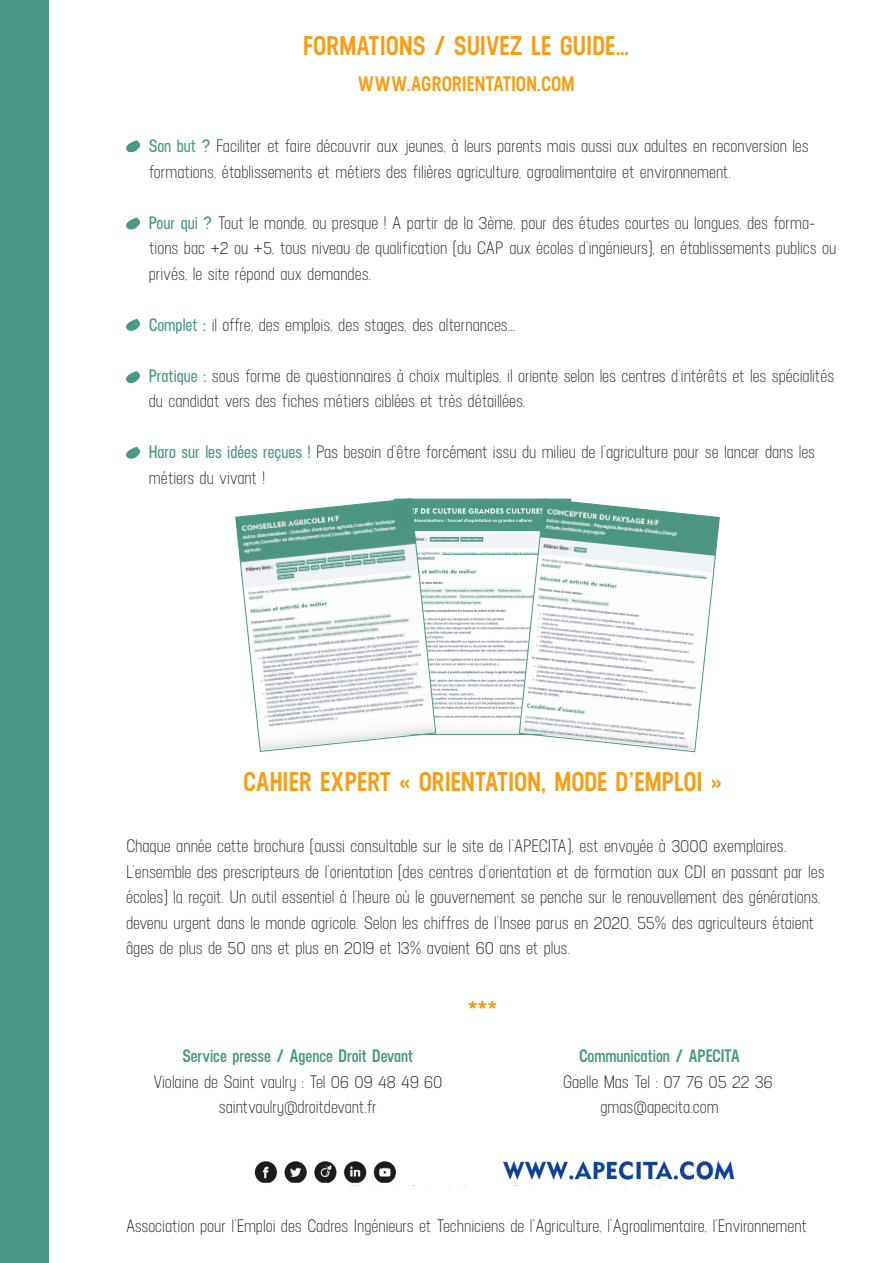
<style>
.page{position:relative;width:893px;height:1263px;background:#fff}
.page>*{position:absolute;margin:0;border:0;box-sizing:border-box;transform-origin:0 0}
.t1{font:600 27px "Neusa";color:#fb9b10}
.t2{font:600 21px "Neusa";color:#fb9b10}
.t3{font:18px/25.5px "Neusa";color:#231f20}
.t4{font:600 18px "Neusa";color:#499886}
.s1{font-weight:600;color:#499886}
</style>
<div class="page">
<div style="left:0;top:0;width:48px;height:1263px;background:#499886"></div>
<svg style="left:126px;top:140px;width:14px;height:12px"></svg>
<svg style="left:126px;top:217px;width:14px;height:12px"></svg>
<svg style="left:126px;top:319px;width:14px;height:12px"></svg>
<svg style="left:126px;top:371px;width:14px;height:12px"></svg>
<svg style="left:126px;top:447px;width:14px;height:11px"></svg>
<img style="left:254px;top:1161px;width:481px;height:25px">
<img style="left:436px;top:501px;width:82px;height:232px">
<svg style="left:235px;top:498px;width:201px;height:254px"></svg>
<svg style="left:518px;top:498px;width:202px;height:254px"></svg>
<p class="t1" style="left:303px;top:28px;width:328px">FORMATIONS / SUIVEZ LE GUIDE…</p>
<p class="t2" style="left:358px;top:70px;width:218px">WWW.AGRORIENTATION.COM</p>
<p class="t3" style="left:149px;top:133px;width:661px"><span class="s1">Son but ?</span> Faciliter et faire découvrir aux jeunes, à leurs parents mais aussi aux adultes en reconversion les formations, établissements et métiers des filières agriculture, agroalimentaire et environnement.</p>
<p class="t3" style="left:149px;top:209px;width:689px"><span class="s1">Pour qui ?</span> Tout le monde, ou presque ! A partir de la 3ème, pour des études courtes ou longues, des forma&shy;tions bac +2 ou +5, tous niveau de qualification (du CAP aux écoles d’ingénieurs), en établissements publics ou privés, le site répond aux demandes.</p>
<p class="t3" style="left:149px;top:311px;width:368px"><span class="s1">Complet :</span> il offre, des emplois, des stages, des alternances…</p>
<p class="t3" style="left:149px;top:362px;width:687px"><span class="s1">Pratique :</span> sous forme de questionnaires à choix multiples, il oriente selon les centres d’intérêts et les spécialités du candidat vers des fiches métiers ciblées et très détaillées.</p>
<p class="t3" style="left:149px;top:439px;width:668px"><span class="s1">Haro sur les idées reçues !</span> Pas besoin d’être forcément issu du milieu de l’agriculture pour se lancer dans les métiers du vivant !</p>
<p class="t1" style="left:243px;top:763px;width:480px">CAHIER EXPERT « ORIENTATION, MODE D’EMPLOI »</p>
<p class="t3" style="left:126px;top:832px;width:700px">Chaque année cette brochure (aussi consultable sur le site de l’APECITA), est envoyée à 3000 exemplaires.<br>L’ensemble des prescripteurs de l’orientation (des centres d’orientation et de formation aux CDI en passant par les écoles) la reçoit. Un outil essentiel à l’heure où le gouvernement se penche sur le renouvellement des générations, devenu urgent dans le monde agricole. Selon les chiffres de l’Insee parus en 2020, 55% des agriculteurs étaient âges de plus de 50 ans et plus en 2019 et 13% avaient 60 ans et plus.</p>
<p class="t4" style="left:182px;top:1044px;width:232px">Service presse / Agence Droit Devant</p>
<p class="t3" style="left:153px;top:1068px;width:291px">Violaine de Saint vaulry : Tel 06 09 48 49 60</p>
<p class="t3" style="left:219px;top:1094px;width:160px">saintvaulry@droitdevant.fr</p>
<p class="t2" style="left:468px;top:994px;width:31px">***</p>
<p class="t4" style="left:579px;top:1044px;width:162px">Communication / APECITA</p>
<p class="t3" style="left:563px;top:1068px;width:211px">Gaelle Mas Tel : 07 76 05 22 36</p>
<p class="t3" style="left:600px;top:1094px;width:120px">gmas@apecita.com</p>
<p class="t3" style="left:126px;top:1212px;width:683px">Association pour l’Emploi des Cadres Ingénieurs et Techniciens de l’Agriculture, l’Agroalimentaire, l’Environnement</p>
</div>
